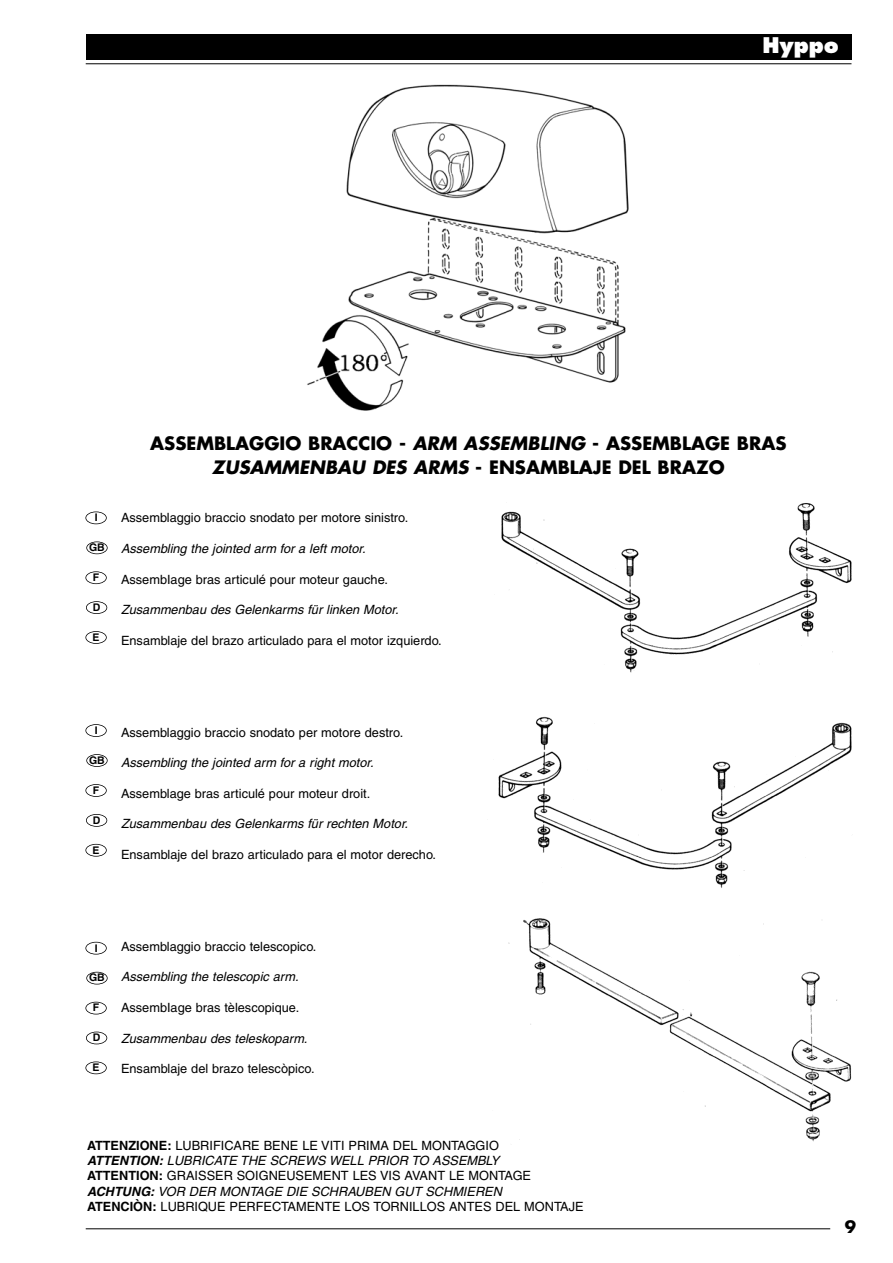
<style>
.page{position:relative;width:893px;height:1263px;background:#fff}
.page>*{position:absolute;margin:0;border:0;box-sizing:border-box;transform-origin:0 0}
.t1{font:800 21px "Futura";color:#fff}
.t2{font:700 18px/23.4px "Futura";color:#000;text-align:center}
.t3{font:700 16.5px "Futura";color:#000}
.t4{font:12.75px/15.3px "Helvetica";color:#000}
.t5{font:italic 12.75px "Helvetica";color:#000}
.t6{font:700 10.5px "Helvetica";color:#000}
.s1{font-style:italic}
.s2{font-weight:700}
.s3{font-weight:700;font-style:italic}
</style>
<div class="page">
<div style="left:86px;top:34px;width:765px;height:26px;background:#000"></div>
<hr style="left:86px;top:63px;width:765px;height:1px;background:#000">
<hr style="left:86px;top:1228px;width:744px;height:1px;background:#000">
<img style="left:307px;top:84px;width:322px;height:327px">
<img style="left:501px;top:503px;width:351px;height:170px">
<img style="left:498px;top:716px;width:354px;height:172px">
<img style="left:508px;top:918px;width:344px;height:224px">
<div style="left:85px;top:512px;width:22px;height:12px;border:2px solid #000;border-radius:50%"></div>
<div style="left:85px;top:571px;width:22px;height:13px;border:2px solid #000;border-radius:50%"></div>
<div style="left:85px;top:631px;width:22px;height:13px;border:2px solid #000;border-radius:50%"></div>
<div style="left:86px;top:541px;width:22px;height:13px;border:2px solid #000;border-radius:50%"></div>
<div style="left:86px;top:601px;width:21px;height:13px;border:2px solid #000;border-radius:50%"></div>
<div style="left:85px;top:724px;width:22px;height:13px;border:2px solid #000;border-radius:50%"></div>
<div style="left:85px;top:784px;width:22px;height:13px;border:2px solid #000;border-radius:50%"></div>
<div style="left:85px;top:844px;width:22px;height:13px;border:2px solid #000;border-radius:50%"></div>
<div style="left:86px;top:754px;width:22px;height:13px;border:2px solid #000;border-radius:50%"></div>
<div style="left:86px;top:814px;width:21px;height:13px;border:2px solid #000;border-radius:50%"></div>
<div style="left:85px;top:942px;width:22px;height:13px;border:2px solid #000;border-radius:50%"></div>
<div style="left:85px;top:1002px;width:22px;height:13px;border:2px solid #000;border-radius:50%"></div>
<div style="left:85px;top:1062px;width:22px;height:12px;border:2px solid #000;border-radius:50%"></div>
<div style="left:86px;top:972px;width:22px;height:13px;border:2px solid #000;border-radius:50%"></div>
<div style="left:86px;top:1032px;width:21px;height:12px;border:2px solid #000;border-radius:50%"></div>
<h1 class="t1" style="left:762px;top:36px;width:78px">Hyppo</h1>
<p class="t6" style="left:95px;top:514px;width:4px">I</p>
<p class="t6" style="left:89px;top:544px;width:17px">GB</p>
<p class="t6" style="left:93px;top:573px;width:8px">F</p>
<p class="t6" style="left:93px;top:603px;width:9px">D</p>
<p class="t6" style="left:93px;top:633px;width:9px">E</p>
<h2 class="t2" style="left:150px;top:433px;width:637px">ASSEMBLAGGIO BRACCIO - <span class="s1">ARM ASSEMBLING</span> - ASSEMBLAGE BRAS<br><span class="s1">ZUSAMMENBAU DES ARMS</span> - ENSAMBLAJE DEL BRAZO</h2>
<p class="t4" style="left:121px;top:511px;width:289px">Assemblaggio braccio snodato per motore sinistro.</p>
<p class="t5" style="left:121px;top:544px;width:246px">Assembling the jointed arm for a left motor.</p>
<p class="t4" style="left:121px;top:573px;width:268px">AssembIage bras articulé pour moteur gauche.</p>
<p class="t5" style="left:121px;top:605px;width:279px">Zusammenbau des Gelenkarms für linken Motor.</p>
<p class="t4" style="left:121px;top:634px;width:322px">Ensamblaje del brazo articulado para el motor izquierdo.</p>
<p class="t6" style="left:95px;top:726px;width:4px">I</p>
<p class="t6" style="left:89px;top:756px;width:17px">GB</p>
<p class="t6" style="left:93px;top:786px;width:8px">F</p>
<p class="t6" style="left:93px;top:816px;width:9px">D</p>
<p class="t6" style="left:93px;top:846px;width:9px">E</p>
<p class="t4" style="left:121px;top:726px;width:284px">Assemblaggio braccio snodato per motore destro.</p>
<p class="t5" style="left:121px;top:758px;width:254px">Assembling the jointed arm for a right motor.</p>
<p class="t4" style="left:121px;top:787px;width:251px">Assemblage bras articulé pour moteur droit.</p>
<p class="t5" style="left:121px;top:819px;width:288px">Zusammenbau des Gelenkarms für rechten Motor.</p>
<p class="t4" style="left:121px;top:848px;width:316px">Ensamblaje del brazo articulado para el motor derecho.</p>
<p class="t6" style="left:95px;top:944px;width:4px">I</p>
<p class="t6" style="left:89px;top:974px;width:17px">GB</p>
<p class="t6" style="left:93px;top:1004px;width:8px">F</p>
<p class="t6" style="left:93px;top:1034px;width:9px">D</p>
<p class="t6" style="left:93px;top:1064px;width:9px">E</p>
<p class="t4" style="left:121px;top:940px;width:197px">Assemblaggio braccio telescopico.</p>
<p class="t5" style="left:121px;top:972px;width:179px">Assembling the telescopic arm.</p>
<p class="t4" style="left:121px;top:1001px;width:180px">AssembIage bras tèlescopique.</p>
<p class="t5" style="left:121px;top:1033px;width:188px">Zusammenbau des teleskoparm.</p>
<p class="t4" style="left:121px;top:1062px;width:195px">Ensamblaje del brazo telescòpico.</p>
<p class="t4" style="left:87px;top:1139px;width:498px"><span class="s2">ATTENZIONE:</span> LUBRIFICARE BENE LE VITI PRIMA DEL MONTAGGIO<br><span class="s3">ATTENTION:</span> <span class="s1">LUBRICATE THE SCREWS WELL PRIOR TO ASSEMBLY<br></span><span class="s2">ATTENTION:</span> GRAISSER SOIGNEUSEMENT LES VIS AVANT LE MONTAGE <span class="s3">ACHTUNG:</span> <span class="s1">VOR DER MONTAGE DIE SCHRAUBEN GUT SCHMIEREN<br></span><span class="s2">ATENCIÒN:</span> LUBRIQUE PERFECTAMENTE LOS TORNILLOS ANTES DEL MONTAJE</p>
<p class="t3" style="left:844px;top:1220px;width:13px">9</p>
</div>
